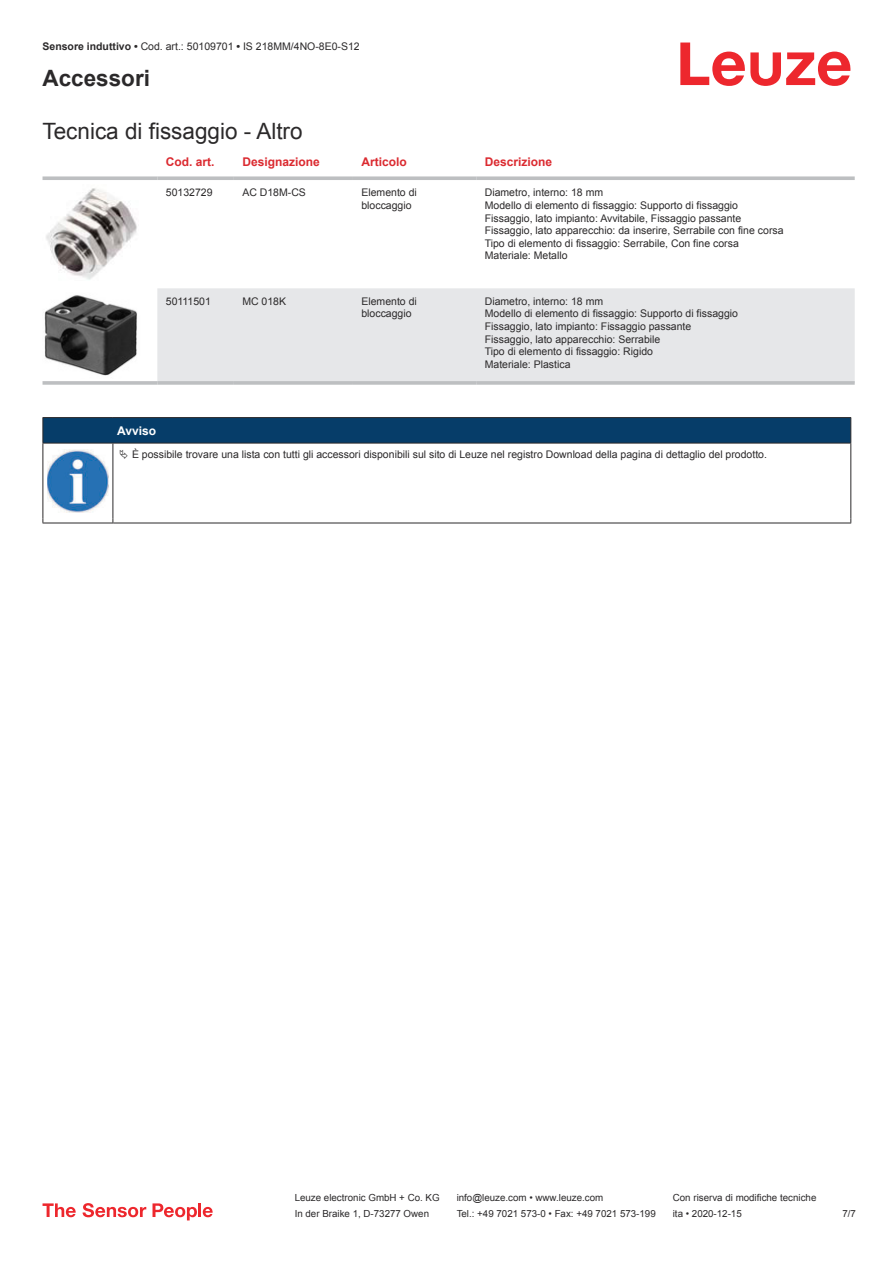
<style>
.page{position:relative;width:893px;height:1263px;background:#fff}
.page>*{position:absolute;margin:0;border:0;box-sizing:border-box;transform-origin:0 0}
.t1{font:22.5px "Arial";color:#2b292a}
.t2{font:700 22.5px "Arial";color:#2b292a}
.t3{font:700 12px "Arial";color:#db2a30}
.t4{font:700 12px "Arial";color:#fff}
.t5{font:10.5px/12.6px "Arial";color:#2b292a}
.t6{font:9.75px "Arial";color:#2b292a}
.s1{font-weight:700}
</style>
<div class="page">
<svg style="left:680px;top:43px;width:170px;height:43px"></svg>
<div style="left:157px;top:288px;width:698px;height:93px;background:#e6e7e9"></div>
<svg style="left:43px;top:176px;width:114px;height:4px"></svg>
<svg style="left:157px;top:176px;width:77px;height:4px"></svg>
<svg style="left:234px;top:176px;width:119px;height:4px"></svg>
<svg style="left:353px;top:176px;width:123px;height:4px"></svg>
<svg style="left:476px;top:176px;width:379px;height:4px;background:#c4c6c8"></svg>
<svg style="left:43px;top:381px;width:114px;height:4px"></svg>
<svg style="left:157px;top:381px;width:77px;height:4px"></svg>
<svg style="left:234px;top:381px;width:119px;height:4px"></svg>
<svg style="left:353px;top:381px;width:123px;height:4px"></svg>
<svg style="left:476px;top:381px;width:379px;height:4px;background:#c2c4c6"></svg>
<img style="left:46px;top:188px;width:91px;height:92px">
<img style="left:44px;top:295px;width:93px;height:81px">
<svg style="left:44px;top:444px;width:806px;height:79px"></svg>
<hr style="left:43px;top:417px;width:70px;height:1px;background:#2b292a">
<hr style="left:43px;top:443px;width:70px;height:1px;background:#2b292a">
<hr style="left:113px;top:417px;width:738px;height:1px;background:#2b292a">
<div style="left:43px;top:418px;width:808px;height:25px;background:#063d69"></div>
<hr style="left:113px;top:443px;width:738px;height:1px;background:#2b292a">
<hr style="left:43px;top:443px;width:1px;height:75px;background:#2b292a">
<hr style="left:113px;top:443px;width:1px;height:75px;background:#2b292a">
<hr style="left:850px;top:443px;width:1px;height:75px;background:#2b292a">
<hr style="left:43px;top:523px;width:70px;height:1px;background:#2b292a">
<hr style="left:113px;top:523px;width:738px;height:1px;background:#2b292a">
<img style="left:47px;top:449px;width:61px;height:63px">
<div style="left:115px;top:444px;width:734px;height:20px;background:#fff"></div>
<svg style="left:43px;top:1203px;width:33px;height:14px"></svg>
<svg style="left:83px;top:1203px;width:63px;height:14px"></svg>
<svg style="left:153px;top:1203px;width:44px;height:17px"></svg>
<hr style="left:198px;top:1203px;width:3px;height:14px;background:#ed272d">
<svg style="left:203px;top:1207px;width:10px;height:10px"></svg>
<p class="t5" style="left:43px;top:41px;width:319px"><span class="s1">Sensore induttivo •</span> Cod. art.: 50109701 <span class="s1">•</span> IS 218MM/4NO-8E0-S12</p>
<h1 class="t2" style="left:43px;top:69px;width:109px">Accessori</h1>
<h1 class="t1" style="left:43px;top:123px;width:262px">Tecnica di fissaggio - Altro</h1>
<p class="t3" style="left:166px;top:157px;width:50px">Cod. art.</p>
<p class="t3" style="left:242px;top:157px;width:79px">Designazione</p>
<p class="t3" style="left:361px;top:157px;width:47px">Articolo</p>
<p class="t3" style="left:485px;top:157px;width:69px">Descrizione</p>
<p class="t5" style="left:166px;top:187px;width:48px">50132729</p>
<p class="t5" style="left:242px;top:187px;width:65px">AC D18M-CS</p>
<p class="t5" style="left:361px;top:187px;width:57px">Elemento di bloccaggio</p>
<p class="t5" style="left:485px;top:187px;width:300px">Diametro, interno: 18 mm<br>Modello di elemento di fissaggio: Supporto di fissaggio Fissaggio, lato impianto: Avvitabile, Fissaggio passante Fissaggio, lato apparecchio: da inserire, Serrabile con fine corsa Tipo di elemento di fissaggio: Serrabile, Con fine corsa Materiale: Metallo</p>
<p class="t5" style="left:166px;top:296px;width:47px">50111501</p>
<p class="t5" style="left:242px;top:296px;width:45px">MC 018K</p>
<p class="t5" style="left:361px;top:296px;width:57px">Elemento di bloccaggio</p>
<p class="t5" style="left:485px;top:296px;width:255px">Diametro, interno: 18 mm<br>Modello di elemento di fissaggio: Supporto di fissaggio Fissaggio, lato impianto: Fissaggio passante Fissaggio, lato apparecchio: Serrabile<br>Tipo di elemento di fissaggio: Rigido<br>Materiale: Plastica</p>
<p class="t4" style="left:117px;top:425px;width:40px">Avviso</p>
<p class="t5" style="left:132px;top:449px;width:636px">È possibile trovare una lista con tutti gli accessori disponibili sul sito di Leuze nel registro Download della pagina di dettaglio del prodotto.</p>
<p class="t6" style="left:295px;top:1194px;width:146px">Leuze electronic GmbH + Co. KG</p>
<p class="t6" style="left:457px;top:1194px;width:148px">info@leuze.com • www.leuze.com</p>
<p class="t6" style="left:673px;top:1194px;width:145px">Con riserva di modifiche tecniche</p>
<p class="t6" style="left:295px;top:1210px;width:136px">In der Braike 1, D-73277 Owen</p>
<p class="t6" style="left:457px;top:1210px;width:201px">Tel.: +49 7021 573-0 • Fax: +49 7021 573-199</p>
<p class="t6" style="left:673px;top:1210px;width:70px">ita • 2020-12-15</p>
<p class="t6" style="left:842px;top:1210px;width:15px">7 /7</p>
</div>
